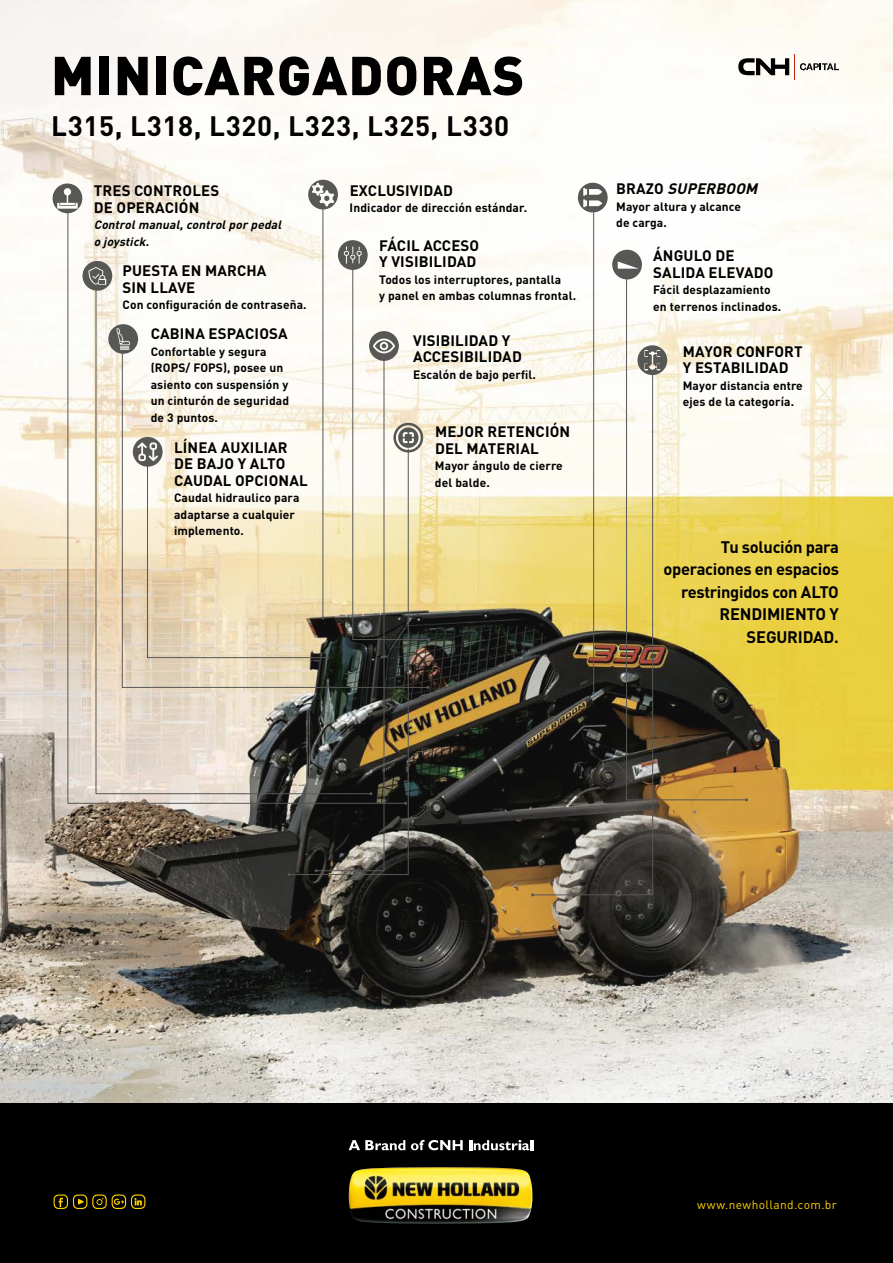
<style>
.page{position:relative;width:893px;height:1263px;background:#fff}
.page>*{position:absolute;margin:0;border:0;box-sizing:border-box;transform-origin:0 0}
.t1{font:900 53.85px "DIN Pro";letter-spacing:.02em;color:#000}
.t2{font:700 27.75px "DIN Pro";letter-spacing:.02em;color:#000}
.t3{font:700 16.5px/22.5px "DIN Pro";letter-spacing:-.02em;color:#000;text-align:right}
.t4{font:700 15px/16.5px "DIN Pro";letter-spacing:.01em;color:#000}
.t5{font:italic 700 15px "DIN Pro";color:#000}
.t6{font:700 12px/16.5px "DIN Pro";letter-spacing:.01em;color:#000}
.t7{font:italic 700 12px/16.5px "DIN Pro";color:#000}
.t8{font:12px "DIN Pro";letter-spacing:.03em;color:#ffd300}
.s1{font-style:normal}
</style>
<div class="page">
<img style="left:0;top:0;width:893px;height:1103px">
<div style="left:0;top:1103px;width:893px;height:160px;background:#000"></div>
<svg style="left:578px;top:183px;width:30px;height:29px"></svg>
<svg style="left:53px;top:183px;width:29px;height:30px"></svg>
<svg style="left:612px;top:250px;width:30px;height:29px"></svg>
<hr style="left:323px;top:206px;width:1px;height:412px;background:#575756">
<hr style="left:593px;top:212px;width:1px;height:481px;background:#575756">
<svg style="left:532px;top:372px;width:121px;height:524px"></svg>
<svg style="left:308px;top:180px;width:30px;height:29px"></svg>
<svg style="left:67px;top:211px;width:339px;height:593px"></svg>
<svg style="left:82px;top:240px;width:348px;height:636px"></svg>
<img style="left:349px;top:1167px;width:184px;height:57px">
<svg style="left:349px;top:1140px;width:56px;height:10px"></svg>
<svg style="left:411px;top:1140px;width:52px;height:10px"></svg>
<svg style="left:469px;top:1140px;width:64px;height:10px"></svg>
<svg style="left:54px;top:1194px;width:91px;height:15px"></svg>
<svg style="left:626px;top:277px;width:121px;height:524px"></svg>
<svg style="left:738px;top:54px;width:101px;height:25px"></svg>
<h1 class="t1" style="left:51px;top:39px;width:475px">MINICARGADORAS</h1>
<h2 class="t2" style="left:51px;top:108px;width:459px">L315, L318, L320, L323, L325, L330</h2>
<p class="t4" style="left:94px;top:182px;width:127px">TRES CONTROLES<br>DE OPERACIÓN</p>
<p class="t7" style="left:94px;top:216px;width:192px">Controlmanual,controlporpedal o joystick<span class="s1">.</span></p>
<p class="t4" style="left:123px;top:262px;width:145px">PUESTA EN MARCHA<br>SIN LLAVE</p>
<p class="t6" style="left:122px;top:296px;width:186px">Con configuración de contraseña.</p>
<p class="t4" style="left:151px;top:325px;width:138px">CABINA ESPACIOSA</p>
<p class="t6" style="left:151px;top:343px;width:140px">Confortable y segura (ROPS/ FOPS), posee un asiento con suspensión y un cinturón de seguridad de 3 puntos.</p>
<p class="t4" style="left:174px;top:439px;width:135px">LÍNEA AUXILIAR<br>DE BAJO Y ALTO<br>CAUDAL OPCIONAL</p>
<p class="t6" style="left:174px;top:489px;width:127px">Caudal hidraulico para adaptarse a cualquier implemento.</p>
<p class="t4" style="left:350px;top:182px;width:105px">EXCLUSIVIDAD</p>
<p class="t6" style="left:350px;top:199px;width:179px">Indicador de dirección estándar.</p>
<p class="t4" style="left:379px;top:236px;width:101px">FÁCIL ACCESO<br>Y VISIBILIDAD</p>
<p class="t6" style="left:379px;top:271px;width:198px">Todos los interruptores, pantalla<br>y panel en ambas columnas frontal.</p>
<p class="t4" style="left:413px;top:331px;width:110px">VISIBILIDAD Y<br>ACCESIBILIDAD</p>
<p class="t6" style="left:413px;top:365px;width:124px">Escalón de bajo perfil.</p>
<p class="t4" style="left:435px;top:423px;width:137px">MEJOR RETENCIÓN<br>DEL MATERIAL</p>
<p class="t6" style="left:435px;top:457px;width:129px">Mayor ángulo de cierre del balde.</p>
<p class="t5" style="left:616px;top:179px;width:147px"><span class="s1">B R A Z O</span> SUPERBOOM</p>
<p class="t6" style="left:616px;top:198px;width:127px">Mayor altura y alcance de carga.</p>
<p class="t4" style="left:653px;top:247px;width:122px">ÁNGULO DE<br>SALIDA ELEVADO</p>
<p class="t6" style="left:653px;top:281px;width:130px">Fácil desplazamiento en terrenos inclinados.</p>
<p class="t4" style="left:683px;top:342px;width:121px">MAYOR CONFORT<br>Y ESTABILIDAD</p>
<p class="t6" style="left:683px;top:377px;width:122px">Mayor distancia entre ejes de la categoría.</p>
<h3 class="t3" style="left:663px;top:535px;width:177px">Tu solución para operaciones en espacios restringidos con ALTO<br>RENDIMIENTO Y<br>SEGURIDAD.</h3>
<p class="t8" style="left:697px;top:1196px;width:141px">www.newholland.com.br</p>
</div>
